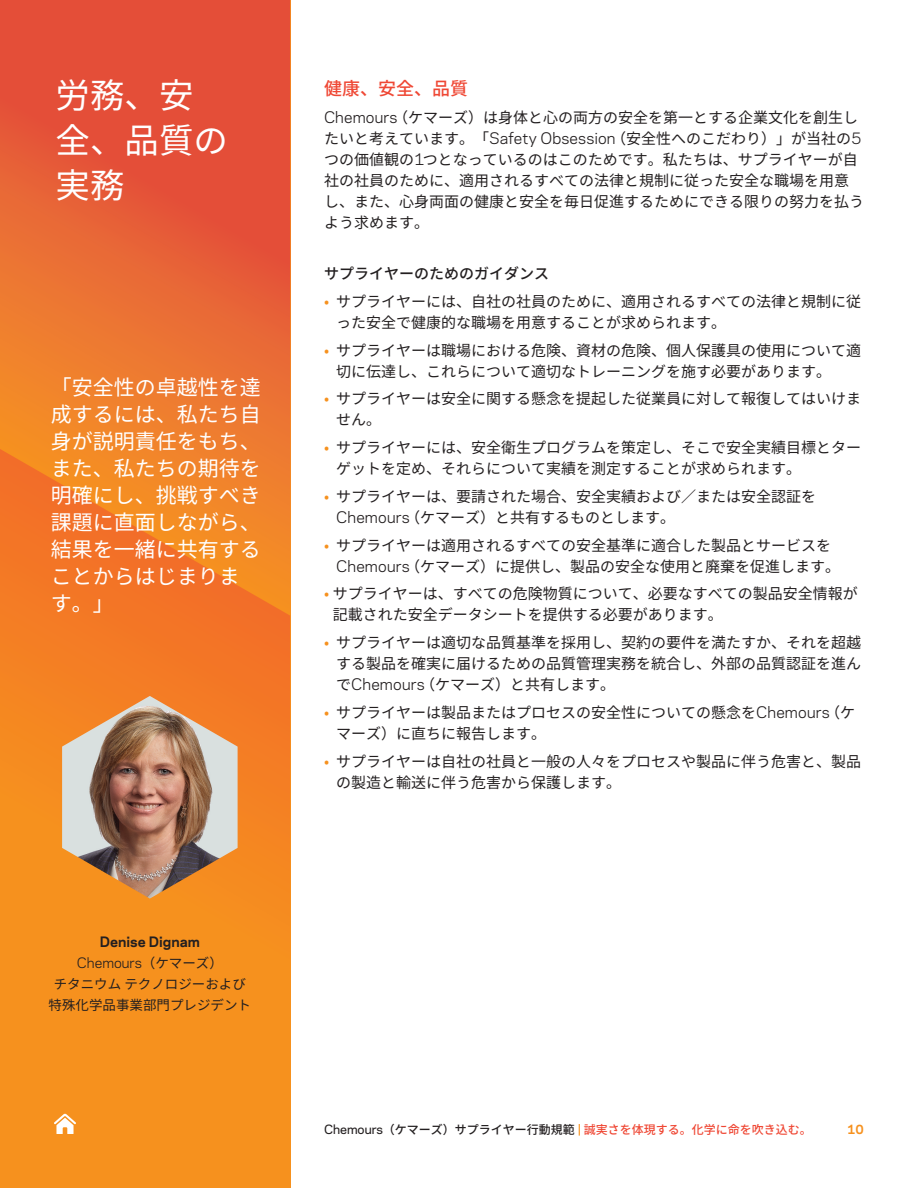
<style>
.page{position:relative;width:918px;height:1188px;background:#fff}
.page>*{position:absolute;margin:0;border:0;box-sizing:border-box;transform-origin:0 0}
.t1{font:34.5px/45px "Noto Sans CJ Kjp";color:#fff}
.t2{font:21px/27px "Noto Sans CJ Kjp";color:#fff}
.t3{font:500 18px "Noto Sans CJ Kjp";color:#ef4835}
.t4{font:15px/21px "Noto Sans CJ Kjp";color:#231f20}
.t5{font:500 15px "Noto Sans CJ Kjp";color:#231f20}
.t6{font:13.5px/21px "Noto Sans CJ Kjp";color:#231f20;text-align:center}
.t7{font:700 13.5px/21px "Chemours Sans";color:#231f20;text-align:center}
.t8{font:500 12px "Noto Sans CJ Kjp";color:#ef4835}
.t9{font:700 12px "Chemours Sans";color:#f6911e}
.s1{font-weight:400}
.s2{font-family:"Noto Sans CJ Kjp";font-weight:400}
.s3{font-family:"Chemours Sans"}
.s4{color:#f6911e}
.s5{font-family:"Chemours Sans";color:#231f20}
.s6{color:#231f20}
.s7{font-family:"Chemours Sans";color:#f6911e}
</style>
<div class="page">
<div style="left:0;top:0;width:290px;height:1188px;background:#f6911e"></div>
<svg style="left:0;top:0;width:291px;height:616px;background:#e76135"></svg>
<svg style="left:0;top:441px;width:290px;height:422px"></svg>
<img style="left:62px;top:696px;width:176px;height:203px">
<svg style="left:54px;top:1114px;width:22px;height:20px"></svg>
<h1 class="t1" style="left:56px;top:74px;width:174px">労務、安全、品質の実務</h1>
<h2 class="t2" style="left:51px;top:374px;width:211px">「安全性の卓越性を達成するには、私たち自身が説明責任をもち、また、私たちの期待を明確にし、挑戦すべき課題に直面しながら、結果を一緒に共有することからはじまります。」</h2>
<p class="t7" style="left:77px;top:930px;width:147px">Denise Dignam<br><span class="s1">Chemours</span><span class="s2">（ケマーズ）</span></p>
<p class="t6" style="left:49px;top:973px;width:204px">チタニウムテクノロジーおよび特殊化学品事業部門プレジデント</p>
<p class="t3" style="left:324px;top:79px;width:145px">健康、安全、品質</p>
<p class="t4" style="left:324px;top:107px;width:541px"><span class="s3">Chemours</span>（ケマーズ）は身体と心の両方の安全を第一とする企業文化を創生したいと考えています。「<span class="s3">Safety Obsession</span>（安全性へのこだわり）」が当社の<span class="s3">5</span>つの価値観の<span class="s3">1</span>つとなっているのはこのためです。私たちは、サプライヤーが自社の社員のために、適用されるすべての法律と規制に従った安全な職場を用意し、また、心身両面の健康と安全を毎日促進するためにできる限りの努力を払うよう求めます。</p>
<p class="t5" style="left:324px;top:265px;width:226px">サプライヤーのためのガイダンス</p>
<p class="t4" style="left:336px;top:291px;width:526px;text-indent:-12px"><span class="s4">•</span> サプライヤーには、自社の社員のために、適用されるすべての法律と規制に従った安全で健康的な職場を用意することが求められます。</p>
<p class="t4" style="left:336px;top:340px;width:526px;text-indent:-12px"><span class="s4">•</span> サプライヤーは職場における危険、資材の危険、個人保護具の使用について適切に伝達し、これらについて適切なトレーニングを施す必要があります。</p>
<p class="t4" style="left:336px;top:389px;width:526px;text-indent:-12px"><span class="s4">•</span> サプライヤーは安全に関する懸念を提起した従業員に対して報復してはいけません。</p>
<p class="t4" style="left:336px;top:437px;width:526px;text-indent:-12px"><span class="s4">•</span> サプライヤーには、安全衛生プログラムを策定し、そこで安全実績目標とターゲットを定め、それらについて実績を測定することが求められます。</p>
<p class="t4" style="left:336px;top:486px;width:481px;text-indent:-12px"><span class="s4">•</span> サプライヤーは、要請された場合、安全実績および／または安全認証を<br><span class="s3">Chemours</span>（ケマーズ）と共有するものとします。</p>
<p class="t4" style="left:336px;top:535px;width:506px;text-indent:-12px"><span class="s4">•</span> サプライヤーは適用されるすべての安全基準に適合した製品とサービスを<br><span class="s3">Chemours</span>（ケマーズ）に提供し、製品の安全な使用と廃棄を促進します。</p>
<p class="t4" style="left:333px;top:584px;width:526px;text-indent:-9px"><span class="s4">•</span> サプライヤーは、すべての危険物質について、必要なすべての製品安全情報が記載された安全データシートを提供する必要があります。</p>
<p class="t4" style="left:336px;top:632px;width:526px;text-align:justify;text-indent:-12px"><span class="s4">•</span> サプライヤーは適切な品質基準を採用し、契約の要件を満たすか、それを超越する製品を確実に届けるための品質管理実務を統合し、外部の品質認証を進んで<span class="s3">Chemours</span>（ケマーズ）と共有します。</p>
<p class="t4" style="left:336px;top:702px;width:521px;text-indent:-12px"><span class="s4">•</span> サプライヤーは製品またはプロセスの安全性についての懸念を<span class="s3">Chemours</span>（ケマーズ）に直ちに報告します。</p>
<p class="t4" style="left:336px;top:751px;width:526px;text-indent:-12px"><span class="s4">•</span> サプライヤーは自社の社員と一般の人々をプロセスや製品に伴う危害と、製品の製造と輸送に伴う危害から保護します。</p>
<p class="t8" style="left:324px;top:1123px;width:489px"><span class="s5">Chemours</span><span class="s6">（ケマーズ）サプライヤー行動規範</span> <span class="s7">|</span> 誠実さを体現する。化学に命を吹き込む。</p>
<p class="t9" style="left:847px;top:1120px;width:18px">10</p>
</div>
